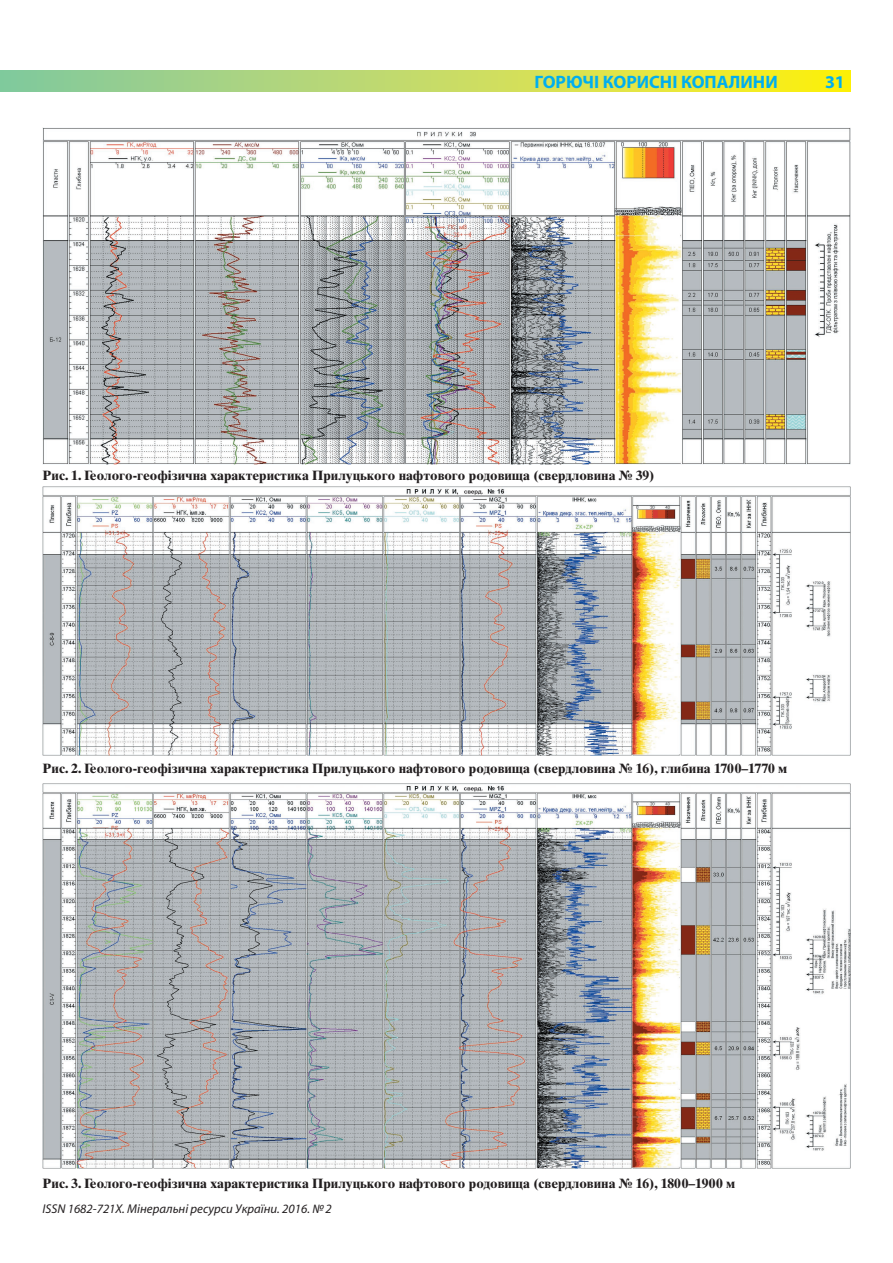
<style>
.page{position:relative;width:893px;height:1263px;background:#fff}
.page>*{position:absolute;margin:0;border:0;box-sizing:border-box;transform-origin:0 0}
.t1{font:700 18px "Myriad Pro";color:#00aeef}
.t2{font:700 13.5px "Times Ten LT Std";color:#231f20}
.t3{font:italic 12.75px "Myriad Pro";color:#231f20}
</style>
<div class="page">
<svg style="left:0;top:70px;width:850px;height:21px;background:#c3db62"></svg>
<img style="left:43px;top:487px;width:807px;height:268px">
<img style="left:43px;top:783px;width:807px;height:385px">
<img style="left:43px;top:128px;width:807px;height:337px">
<h1 class="t1" style="left:534px;top:72px;width:245px">ГОРЮЧІ КОРИСНІ КОПАЛИНИ</h1>
<h1 class="t1" style="left:825px;top:72px;width:21px">31</h1>
<p class="t2" style="left:43px;top:467px;width:613px">Рис. 1. Геолого-геофізична характеристика Прилуцького нафтового родовища (свердловина № 39)</p>
<p class="t2" style="left:43px;top:760px;width:746px">Рис. 2. Геолого-геофізична характеристика Прилуцького нафтового родовища (свердловина № 16), глибина 1700–1770 м</p>
<p class="t2" style="left:43px;top:1175px;width:694px">Рис. 3. Геолого-геофізична характеристика Прилуцького нафтового родовища (свердловина № 16), 1800–1900 м</p>
<p class="t3" style="left:43px;top:1202px;width:291px">ISSN 1682-721X. Мінеральні ресурси України. 2016. № 2</p>
</div>
